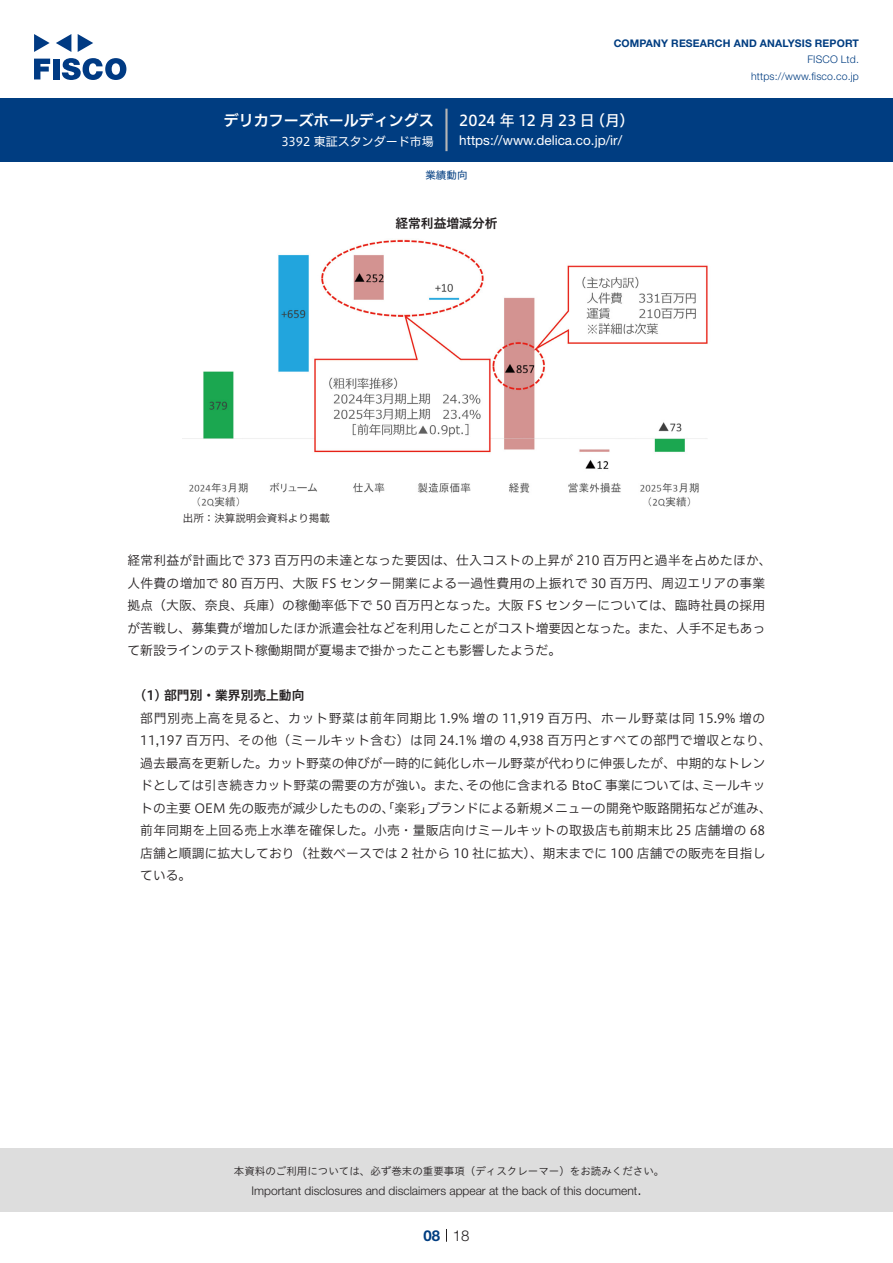
<style>
.page{position:relative;width:893px;height:1263px;background:#fff}
.page>*{position:absolute;margin:0;border:0;box-sizing:border-box;transform-origin:0 0}
.t1{font:15px "Hiragino UD Sans F Std N W5";letter-spacing:.005em;color:#fff}
.t2{font:15px "Hiragino UD Sans F Std N W6";color:#fff}
.t3{font:300 15px "Helvetica Neue LT Std";color:#231f20}
.t4{font:700 15px "Helvetica Neue LT Std";color:#003d81}
.t5{font:13.5px "Helvetica Neue LT Std";color:#fff}
.本文3mm{font:12.75px/22.5px "Hiragino UD Sans F Std N W3";color:#231f20}
.本文{font:12.75px/22.5px "Hiragino UD Sans F Std N W3";letter-spacing:.015em;color:#231f20}
.本文3mm-2{font:12.75px "Hiragino UD Sans F Std N W3";letter-spacing:.04em;color:#231f20}
.本文3mm-3{font:12.75px "Hiragino UD Sans F Std N W3";letter-spacing:.06em;color:#231f20}
.小タイトル3mm{font:12.75px "Hiragino UD Sans F Std N W6";color:#231f20}
.チャートタイトル{font:12.75px "Hiragino UD Sans F Std N W6";color:#231f20}
.t6{font:300 12px "Helvetica Neue LT Std";color:#231f20}
.t7{font:12px "Hiragino UD Sans F Std N W4";color:#fff}
.t8{font:10.5px "Hiragino UD Sans Std W3";color:#231f20}
.t9{font:700 10.5px "Helvetica Neue LT Std";letter-spacing:.015em;color:#003d81}
.t10{font:300 10.5px/16.5px "Helvetica Neue LT Std";letter-spacing:.015em;color:#003d81;text-align:right}
.表組み基本スタイル{font:10.5px "Hiragino UD Sans F Std N W3";color:#231f20}
.ヘッダー{font:10.5px "Hiragino UD Sans F Std N W4";color:#003d81}
</style>
<div class="page">
<div style="left:0;top:1148px;width:893px;height:64px;background:#ddd"></div>
<svg style="left:34px;top:59px;width:16px;height:20px"></svg>
<div style="left:53px;top:59px;width:6px;height:20px;background:#003a83"></div>
<svg style="left:62px;top:58px;width:64px;height:22px"></svg>
<svg style="left:34px;top:34px;width:16px;height:18px"></svg>
<svg style="left:78px;top:34px;width:15px;height:18px"></svg>
<svg style="left:56px;top:34px;width:15px;height:18px"></svg>
<div style="left:0;top:98px;width:893px;height:64px;background:#003d81"></div>
<hr style="left:445px;top:109px;width:3px;height:42px;background:#b5b5b6">
<svg style="left:446px;top:1229px;width:1px;height:13px"></svg>
<img style="left:183px;top:239px;width:525px;height:268px">
<p class="t2" style="left:224px;top:109px;width:212px">デリカフーズホールディングス</p>
<p class="t7" style="left:281px;top:132px;width:154px">3392 東証スタンダード市場</p>
<p class="t9" style="left:614px;top:37px;width:247px">COMPANY RESEARCH AND ANALYSIS REPORT</p>
<p class="t10" style="left:751px;top:51px;width:109px">FISCO Ltd. https://www.fisco.co j p.</p>
<p class="t1" style="left:590px;top:109px;width:46px">（月(</p>
<p class="t1" style="left:459px;top:109px;width:137px">2024 年 12 月23 日</p>
<p class="t5" style="left:459px;top:132px;width:164px">https://www.delica. c o j p. /i r/</p>
<p class="ヘッダー" style="left:425px;top:167px;width:43px">業績動向</p>
<p class="チャートタイトル" style="left:395px;top:214px;width:103px">経常利益増減分析</p>
<p class="表組み基本スタイル" style="left:183px;top:510px;width:148px">出所：決算説明会資料より掲載</p>
<p class="本文" style="left:128px;top:549px;width:645px">経常利益が計画比で 373 百万円の未達となった要因は、仕入コストの上昇が 210 百万円と過半を占めたほか、人件費の増加で 80 百万円、大阪 FS センター開業による一過性費用の上振れで 30 百万円、周辺エリアの事業拠点（大阪、奈良、兵庫）の稼働率低下で 50 百万円となった。大阪 FS センターについては、臨時社員の採用が苦戦し、募集費が増加したほか派遣会社などを利用したことがコスト増要因となった。また、人手不足もあって新設ラインのテスト稼働期間が夏場まで掛かったことも影響したようだ。</p>
<p class="小タイトル3mm" style="left:140px;top:686px;width:166px">1( ) 部門別・業界別売上動向</p>
<p class="本文3mm-3" style="left:140px;top:708px;width:626px">部門別売上高を見ると、カット野菜は前年同期比 1.9% 増の 11,919 百万円、ホール野菜は同 15.9% 増の</p>
<p class="本文3mm-2" style="left:140px;top:731px;width:633px">11,197 百万円、その他（ミールキット含む）は同 24.1% 増の 4,938 百万円とすべての部門で増収となり、</p>
<p class="本文3mm" style="left:140px;top:751px;width:627px">過去最高を更新した。カット野菜の伸びが一時的に鈍化しホール野菜が代わりに伸張したが、中期的なトレン</p>
<p class="本文3mm" style="left:702px;top:774px;width:65px">ミールキッ</p>
<p class="本文3mm" style="left:427px;top:774px;width:346px;text-indent:-287px">ドとしては引き続きカット野菜の需要の方が強い。また、<br>ブランドによる新規メニューの開発や販路開拓などが進み、</p>
<p class="本文3mm" style="left:466px;top:774px;width:242px">その他に含まれる BtoC 事業については、</p>
<p class="本文3mm" style="left:140px;top:796px;width:627px">トの主要 OEM 先の販売が減少したものの、「楽彩」<br>前年同期を上回る売上水準を確保した。小売・量販店向けミールキットの取扱店も前期末比 25 店舗増の 68店舗と順調に拡大しており（社数ベースでは 2 社から 10 社に拡大）、期末までに 100 店舗での販売を目指している。</p>
<p class="t8" style="left:234px;top:1163px;width:432px">本資料のご利用については、必ず巻末の重要事項（ディスクレーマー）をお読みください。</p>
<p class="t3" style="left:637px;top:1180px;width:6px">.</p>
<p class="t6" style="left:251px;top:1183px;width:387px">Important disclosures and disclaimers appear at the back of this document</p>
<p class="t4" style="left:423px;top:1226px;width:18px">08</p>
<p class="t3" style="left:453px;top:1226px;width:18px">18</p>
</div>
